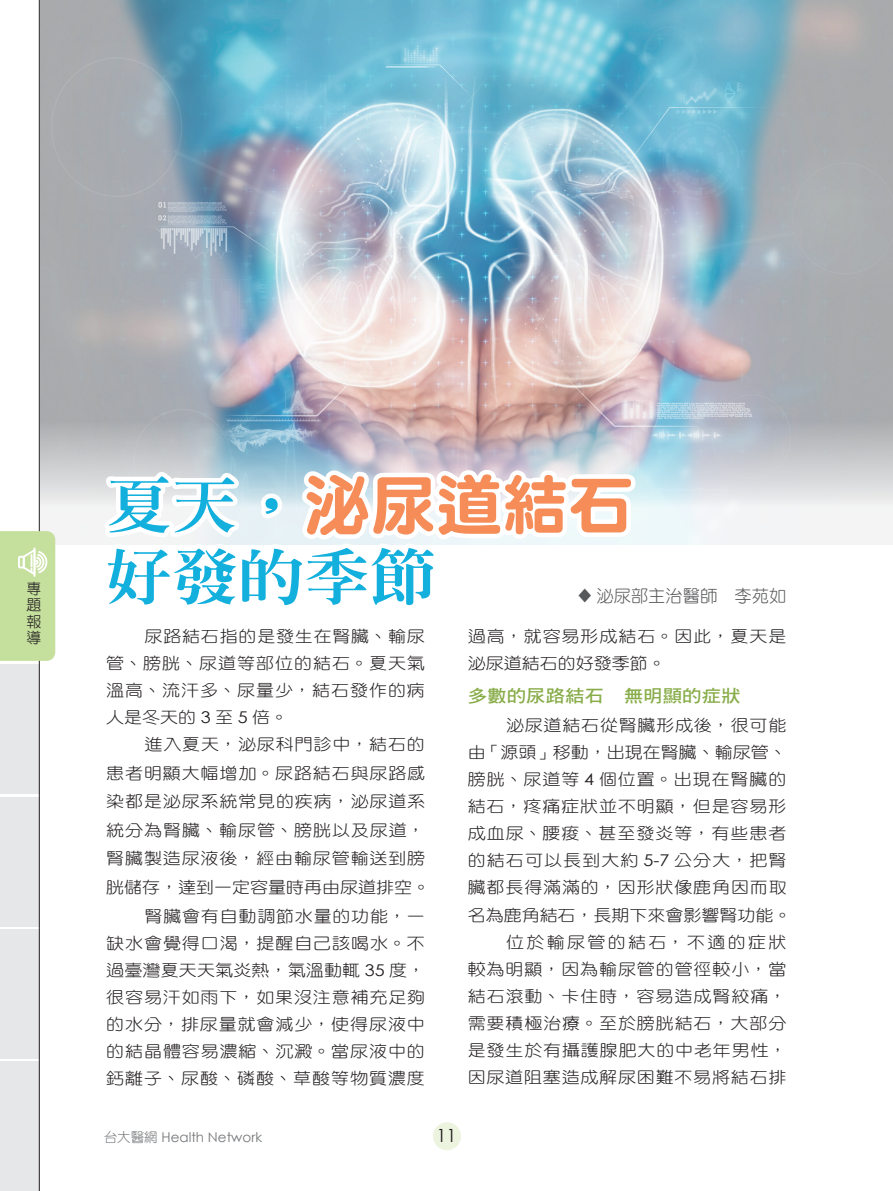
<style>
.page{position:relative;width:893px;height:1191px;background:#fff}
.page>*{position:absolute;margin:0;border:0;box-sizing:border-box;transform-origin:0 0}
.t1{font:66px "DF Yuan Std W9";color:#f68c58}
.t2{font:800 59.4px "AR Ming B5";color:#13b0de;scale:1.11 1}
.t3{font:18.15px "Century Gothic";color:#231f20}
.t4{font:17.55px "DF Hei Std W7";color:#87ac48;scale:1.11 1}
.t5{font:17.25px "DF Yuan Std W3";color:#57585a}
.t6{font:16.2px/27px "DF Yuan Std W3";letter-spacing:.05em;color:#231f20;text-align:justify;scale:1.11 1}
.t7{font:16.2px "DF Yuan Std W3";color:#231f20;scale:1.11 1}
.t8{font:16.2px "DF Yuan Std W3";letter-spacing:.13em;color:#231f20;scale:1.11 1}
.t9{font:15px "DF Yuan Std W3";color:#231f20}
.t10{font:13.5px "Century Gothic";color:#76787b}
.s1{font-family:"AR Ming B5";font-weight:800;font-size:59.4px;color:#13b0de}
.s2{font-family:"Century Gothic"}
.s3{font-size:15px}
.s4{font-family:"DF Yuan Std W3"}
</style>
<div class="page">
<div style="left:433px;top:1122px;width:28px;height:28px;background:#ecf4e0;border-radius:50%"></div>
<img style="left:40px;top:0;width:853px;height:545px">
<svg style="left:0;top:0;width:40px;height:1191px"></svg>
<svg style="left:0;top:531px;width:55px;height:130px;background:#c7e0a2"></svg>
<img style="left:98px;top:282px;width:542px;height:263px">
<p class="t9" style="left:27px;top:580px;width:16px">專</p>
<p class="t9" style="left:27px;top:597px;width:16px">題</p>
<p class="t9" style="left:27px;top:613px;width:16px">報</p>
<p class="t9" style="left:27px;top:630px;width:16px">導</p>
<h1 class="t1" style="left:106px;top:469px;width:530px"><span class="s1">夏天，</span>泌尿道結石</h1>
<h2 class="t2" style="left:106px;top:547px;width:299px">好發的季節</h2>
<p class="t6" style="left:106px;top:623px;width:289px;text-indent:38px">尿路結石指的是發生在腎臟、輸尿管、膀胱、尿道等部位的結石。夏天氣溫高、流汗多、尿量少，結石發作的病人是冬天的 <span class="s2">3</span> 至 <span class="s2">5</span> 倍。</p>
<p class="t6" style="left:145px;top:731px;width:254px">進入夏天，泌尿科門診中，結石的</p>
<p class="t6" style="left:106px;top:759px;width:289px">患者明顯大幅增加。尿路結石與尿路感</p>
<p class="t6" style="left:106px;top:788px;width:289px">染都是泌尿系統常見的疾病，泌尿道系</p>
<p class="t6" style="left:106px;top:816px;width:289px">統分為腎臟、輸尿管、膀胱以及尿道，</p>
<p class="t6" style="left:106px;top:845px;width:289px">腎臟製造尿液後，經由輸尿管輸送到膀</p>
<p class="t7" style="left:106px;top:878px;width:293px">胱儲存，達到一定容量時再由尿道排空。</p>
<p class="t6" style="left:145px;top:902px;width:254px">腎臟會有自動調節水量的功能，一</p>
<p class="t6" style="left:106px;top:929px;width:289px">缺水會覺得口渴，提醒自己該喝水。不過臺灣夏天天氣炎熱，氣溫動輒 <span class="s2">35</span> 度，很容易汗如雨下，如果沒注意補充足夠的水分，排尿量就會減少，使得尿液中的結晶體容易濃縮、沉澱。當尿液中的鈣離子、尿酸、磷酸、草酸等物質濃度</p>
<p class="t5" style="left:578px;top:586px;width:210px"><span class="s3">◆</span> 泌尿部主治醫師　李苑如</p>
<p class="t6" style="left:468px;top:623px;width:289px">過高，就容易形成結石。因此，夏天是泌尿道結石的好發季節。</p>
<p class="t4" style="left:468px;top:686px;width:247px">多數的尿路結石　無明顯的症狀</p>
<p class="t6" style="left:506px;top:712px;width:254px">泌尿道結石從腎臟形成後，很可能</p>
<p class="t7" style="left:468px;top:744px;width:289px">由「源頭」移動，出現在腎臟、輸尿管、</p>
<p class="t6" style="left:468px;top:766px;width:289px">膀胱、尿道等 <span class="s2">4</span> 個位置。出現在腎臟的</p>
<p class="t6" style="left:468px;top:793px;width:289px">結石，疼痛症狀並不明顯，但是容易形</p>
<p class="t6" style="left:468px;top:820px;width:289px">成血尿、腰痠、甚至發炎等，有些患者</p>
<p class="t6" style="left:468px;top:847px;width:289px">的結石可以長到大約 <span class="s2">5-7</span> 公分大，把腎</p>
<p class="t6" style="left:468px;top:874px;width:289px">臟都長得滿滿的，因形狀像鹿角因而取</p>
<p class="t7" style="left:468px;top:906px;width:293px">名為鹿角結石，長期下來會影響腎功能。</p>
<p class="t8" style="left:506px;top:933px;width:254px">位於輸尿管的結石，不適的症狀</p>
<p class="t6" style="left:468px;top:955px;width:289px">較為明顯，因為輸尿管的管徑較小，當</p>
<p class="t6" style="left:468px;top:982px;width:289px">結石滾動、卡住時，容易造成腎絞痛，</p>
<p class="t6" style="left:468px;top:1009px;width:289px">需要積極治療。至於膀胱結石，大部分</p>
<p class="t6" style="left:468px;top:1036px;width:289px">是發生於有攝護腺肥大的中老年男性，</p>
<p class="t6" style="left:468px;top:1063px;width:289px">因尿道阻塞造成解尿困難不易將結石排</p>
<p class="t10" style="left:104px;top:1128px;width:160px"><span class="s4">台大醫網</span> Health Network</p>
<p class="t3" style="left:436px;top:1123px;width:22px">11</p>
</div>
